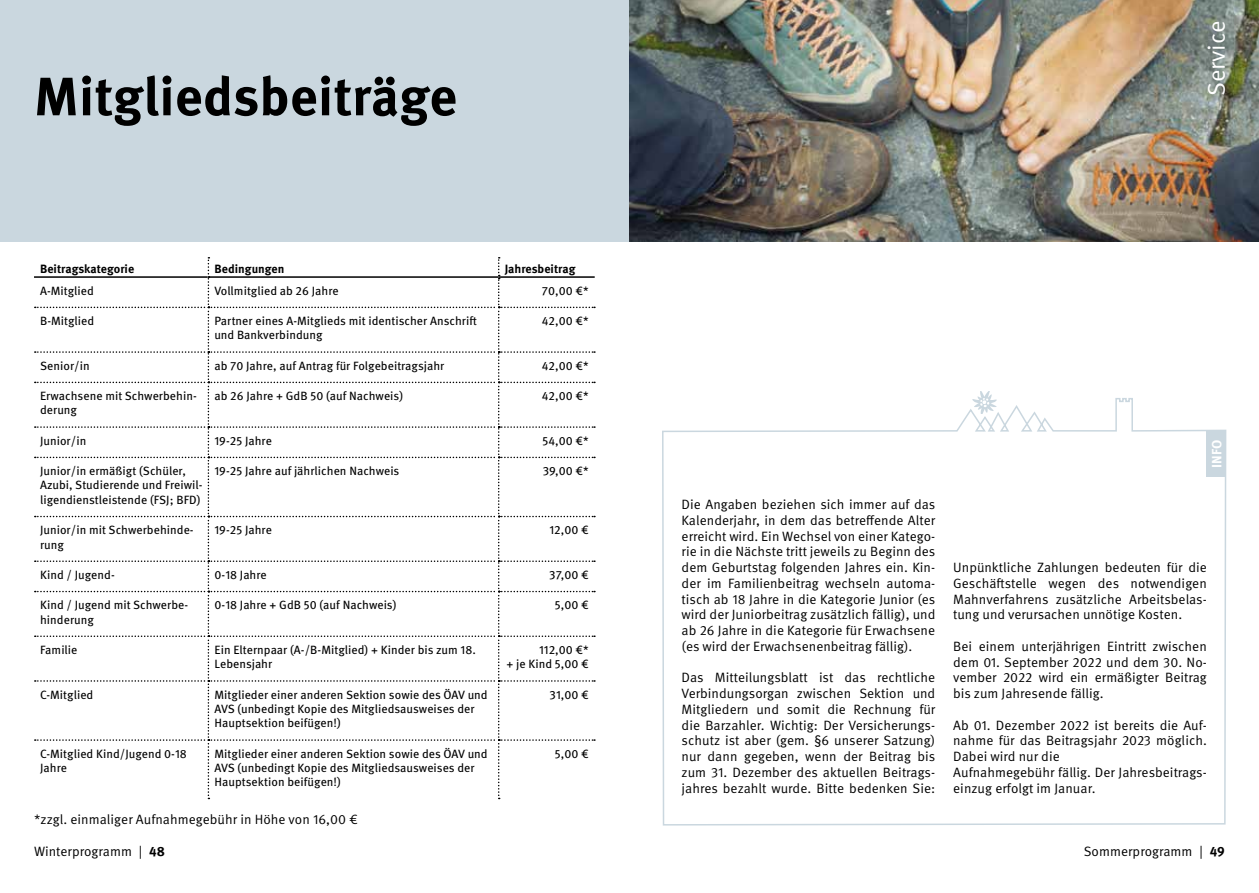
<style>
.page{position:relative;width:1259px;height:893px;background:#fff}
.page>*{position:absolute;margin:0;border:0;box-sizing:border-box;transform-origin:0 0}
.t1{font:700 54px "Meta Pro";letter-spacing:.005em;color:#000}
.t2{font:24px "Meta Pro Norm";color:#fff}
.t3{font:13.5px/15.8px "Meta Pro Norm";letter-spacing:.005em;color:#000;text-align:justify}
.t4{font:700 13.5px "Meta Pro";color:#fff}
.t5{font:12px/14.4px "Meta Pro";letter-spacing:.005em;color:#000}
.t6{font:700 12px "Meta Pro";letter-spacing:.005em;color:#000}
.s1{font-family:"Meta Pro";font-weight:700}
</style>
<div class="page">
<div style="left:0;top:0;width:629px;height:241px;background:#cad7df"></div>
<img style="left:629px;top:0;width:630px;height:241px">
<hr style="left:34px;top:276px;width:174px;height:2px;background:#000">
<svg style="left:35px;top:257px;width:560px;height:542px"></svg>
<hr style="left:499px;top:276px;width:96px;height:2px;background:#000">
<svg style="left:662px;top:398px;width:565px;height:428px"></svg>
<svg style="left:972px;top:391px;width:24px;height:23px"></svg>
<div style="left:1206px;top:430px;width:20px;height:47px;background:#cad7df"></div>
<h1 class="t1" style="left:34px;top:54px;width:424px">Mitgliedsbeiträge</h1>
<p class="t6" style="left:40px;top:259px;width:96px">Beitragskategorie</p>
<p class="t6" style="left:214px;top:259px;width:71px">Bedingungen</p>
<p class="t6" style="left:505px;top:259px;width:72px">Jahresbeitrag</p>
<p class="t5" style="left:40px;top:282px;width:55px">A-Mitglied</p>
<p class="t5" style="left:214px;top:282px;width:126px">Vollmitglied ab 26 Jahre</p>
<p class="t5" style="left:542px;top:282px;width:48px">70,00 €*</p>
<p class="t5" style="left:40px;top:313px;width:56px">B-Mitglied</p>
<p class="t5" style="left:214px;top:313px;width:264px">Partner eines A-Mitglieds mit identischer Anschrift und Bankverbindung</p>
<p class="t5" style="left:542px;top:313px;width:48px">42,00 €*</p>
<p class="t5" style="left:40px;top:357px;width:51px">Senior/in</p>
<p class="t5" style="left:214px;top:357px;width:231px">ab 70 Jahre, auf Antrag für Folgebeitragsjahr</p>
<p class="t5" style="left:542px;top:357px;width:48px">42,00 €*</p>
<p class="t5" style="left:40px;top:388px;width:158px">Erwachsene mit Schwerbehin&shy;derung</p>
<p class="t5" style="left:214px;top:388px;width:190px">ab 26 Jahre + GdB 50 (auf Nachweis)</p>
<p class="t5" style="left:542px;top:388px;width:48px">42,00 €*</p>
<p class="t5" style="left:40px;top:432px;width:48px">Junior/in</p>
<p class="t5" style="left:214px;top:432px;width:59px">19-25 Jahre</p>
<p class="t5" style="left:542px;top:432px;width:48px">54,00 €*</p>
<p class="t5" style="left:40px;top:463px;width:164px">Junior/in ermäßigt (Schüler,<br>Azubi, Studierende und Freiwil&shy;ligendienstleistende (FSJ; BFD)</p>
<p class="t5" style="left:214px;top:463px;width:186px">19-25 Jahre auf jährlichen Nachweis</p>
<p class="t5" style="left:542px;top:463px;width:48px">39,00 €*</p>
<p class="t5" style="left:40px;top:522px;width:155px">Junior/in mit Schwerbehinde&shy;rung</p>
<p class="t5" style="left:214px;top:522px;width:59px">19-25 Jahre</p>
<p class="t5" style="left:549px;top:522px;width:41px">12,00 €</p>
<p class="t5" style="left:40px;top:567px;width:76px">Kind / Jugend-</p>
<p class="t5" style="left:214px;top:567px;width:54px">0-18 Jahre</p>
<p class="t5" style="left:549px;top:567px;width:41px">37,00 €</p>
<p class="t5" style="left:40px;top:597px;width:150px">Kind / Jugend mit Schwerbe&shy;hinderung</p>
<p class="t5" style="left:214px;top:597px;width:183px">0-18 Jahre + GdB 50 (auf Nachweis)</p>
<p class="t5" style="left:555px;top:597px;width:35px">5,00 €</p>
<p class="t5" style="left:40px;top:642px;width:39px">Familie</p>
<p class="t5" style="left:214px;top:642px;width:263px">Ein Elternpaar (A-/B-Mitglied) + Kinder bis zum 18.<br>Lebensjahr</p>
<p class="t5" style="left:506px;top:642px;width:84px;text-align:right">112,00 €*<br>+ je Kind 5,00 €</p>
<p class="t5" style="left:40px;top:686px;width:55px">C-Mitglied</p>
<p class="t5" style="left:214px;top:686px;width:275px">Mitglieder einer anderen Sektion sowie des ÖAV und<br>AVS (unbedingt Kopie des Mitgliedsausweises der<br>Hauptsektion beifügen!)</p>
<p class="t5" style="left:549px;top:686px;width:41px">31,00 €</p>
<p class="t5" style="left:40px;top:745px;width:148px">C-Mitglied Kind/Jugend 0-18<br>Jahre</p>
<p class="t5" style="left:214px;top:745px;width:275px">Mitglieder einer anderen Sektion sowie des ÖAV und<br>AVS (unbedingt Kopie des Mitgliedsausweises der<br>Hauptsektion beifügen!)</p>
<p class="t5" style="left:555px;top:745px;width:35px">5,00 €</p>
<p class="t3" style="left:34px;top:811px;width:325px">*zzgl. einmaliger Aufnahmegebühr in Höhe von 16,00 €</p>
<h2 class="t2" style="left:1198px;top:96px;width:77px;rotate:-90deg">Service</h2>
<p class="t3" style="left:681px;top:496px;width:255px">Die Angaben beziehen sich immer auf das Kalenderjahr, in dem das betreffende Alter erreicht wird. Ein Wechsel von einer Katego&shy;rie in die Nächste tritt jeweils zu Beginn des dem Geburtstag folgenden Jahres ein. Kin&shy;der im Familienbeitrag wechseln automa&shy;tisch ab 18 Jahre in die Kategorie Junior (es wird der Juniorbeitrag zusätzlich fällig), und ab 26 Jahre in die Kategorie für Erwachsene (es wird der Erwachsenenbeitrag fällig).</p>
<p class="t3" style="left:681px;top:669px;width:255px">Das Mitteilungsblatt ist das rechtliche Verbindungsorgan zwischen Sektion und Mitgliedern und somit die Rechnung für die Barzahler. Wichtig: Der Versicherungs&shy;schutz ist aber (gem. §6 unserer Satzung) nur dann gegeben, wenn der Beitrag bis zum 31. Dezember des aktuellen Beitrags&shy;jahres bezahlt wurde. Bitte bedenken Sie:</p>
<p class="t4" style="left:1206px;top:468px;width:30px;rotate:-90deg">INFO</p>
<p class="t3" style="left:953px;top:559px;width:255px">Unpünktliche Zahlungen bedeuten für die Geschäftstelle wegen des notwendigen Mahnverfahrens zusätzliche Arbeitsbelas&shy;tung und verursachen unnötige Kosten.</p>
<p class="t3" style="left:953px;top:637px;width:255px">Bei einem unterjährigen Eintritt zwischen dem 01. September 2022 und dem 30. No&shy;vember 2022 wird ein ermäßigter Beitrag bis zum Jahresende fällig.</p>
<p class="t3" style="left:953px;top:716px;width:255px;text-align:left">Ab 01. Dezember 2022 ist bereits die Auf&shy;nahme für das Beitragsjahr 2023 möglich.<br>Dabei wird nur die<br>Aufnahmegebühr fällig. Der Jahresbeitrags&shy;einzug erfolgt im Januar.</p>
<p class="t3" style="left:34px;top:842px;width:132px">Winterprogramm | <span class="s1">48</span></p>
<p class="t3" style="left:1083px;top:842px;width:143px">Sommerprogramm | <span class="s1">49</span></p>
</div>
